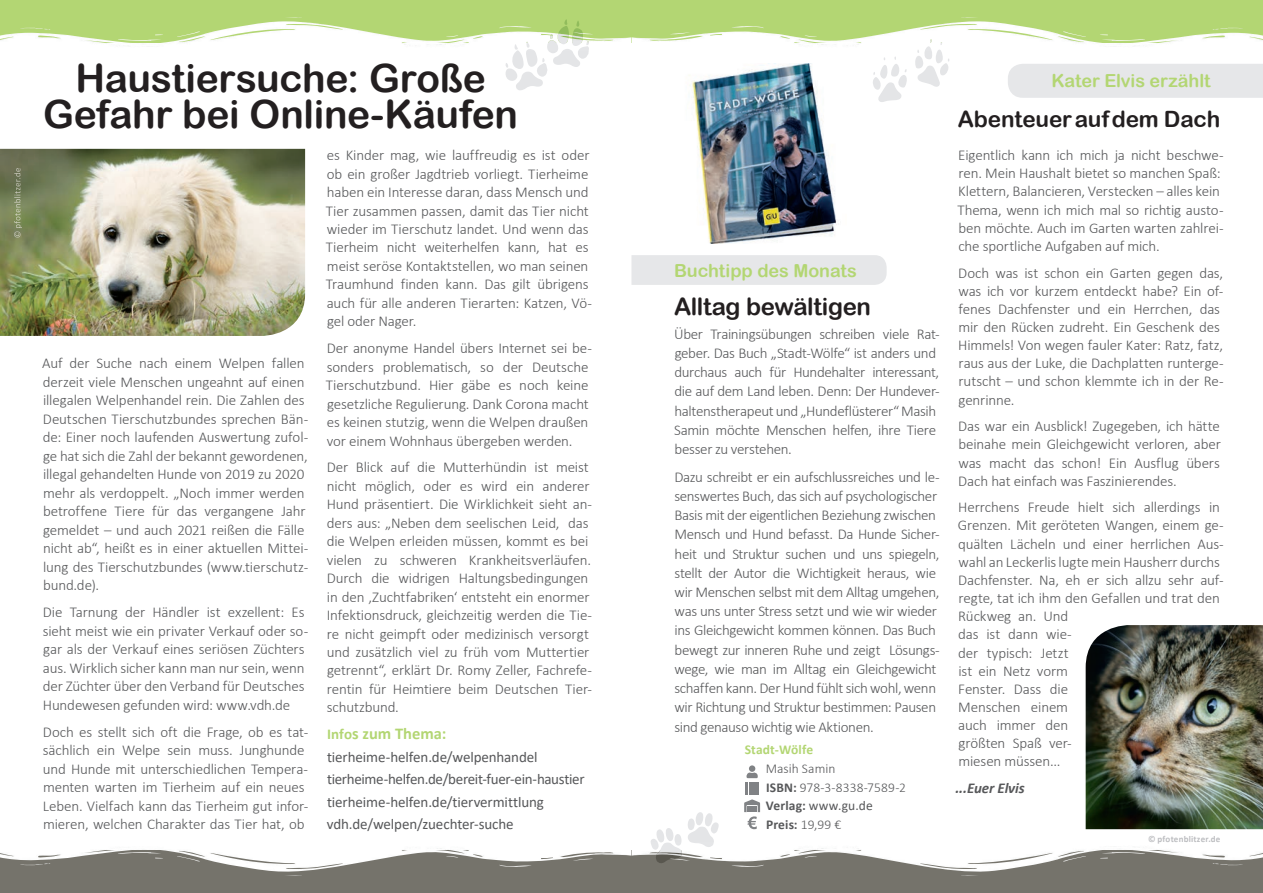
<style>
.page{position:relative;width:1263px;height:893px;background:#fff}
.page>*{position:absolute;margin:0;border:0;box-sizing:border-box;transform-origin:0 0}
.t1{font:39px/36px "Arial Rounded MT Bold";letter-spacing:-.01em;color:#231f20;text-align:center}
.t2{font:24px "Arial Rounded MT Bold";letter-spacing:-.015em;color:#231f20}
.t3{font:22.5px "Arial Rounded MT Bold";letter-spacing:-.005em;color:#231f20}
.t4{font:18px "Arial Rounded MT Bold";letter-spacing:-.005em;color:#b3d673}
.t5{font:700 16.5px "Calibri";color:#b3d673}
.t6{font:300 15px/18.5px "Calibri";letter-spacing:-.01em;color:#57585a}
.t7{font:15px/22.5px "Calibri";letter-spacing:-.01em;color:#57585a}
.t8{font:italic 700 15px "Calibri";letter-spacing:-.01em;color:#57585a}
.t9{font:300 13.5px/18.8px "Calibri";color:#57585a}
.t10{font:700 13.5px "Calibri";letter-spacing:.01em;color:#b3d673}
.t11{font:700 9px "Calibri";letter-spacing:.02em;color:#bcbdc0}
.s1{font-size:15px}
.s2{font-weight:700}
.s3{font-weight:400}
</style>
<div class="page">
<div style="left:0;top:0;width:631px;height:43px;background:#b3d673"></div>
<img style="left:0;top:17px;width:824px;height:28px">
<svg style="left:631px;top:0;width:632px;height:43px;fill:#b3d673"></svg>
<div style="left:631px;top:850px;width:632px;height:43px;background:#75736b"></div>
<img style="left:631px;top:848px;width:632px;height:24px">
<div style="left:0;top:850px;width:631px;height:43px;background:#75736b"></div>
<img style="left:0;top:848px;width:631px;height:28px">
<img style="left:0;top:149px;width:305px;height:187px">
<div style="left:631px;top:255px;width:256px;height:30px;background:#e6e7e9"></div>
<img style="left:689px;top:64px;width:148px;height:179px">
<img style="left:1086px;top:625px;width:177px;height:204px">
<img style="left:14px;top:168px;width:8px;height:69px">
<div style="left:749px;top:765px;width:6px;height:7px;background:#808285;border-radius:50%"></div>
<svg style="left:744px;top:772px;width:16px;height:57px"></svg>
<div style="left:1008px;top:64px;width:255px;height:34px;background:#e6e7e9"></div>
<svg style="left:651px;top:828px;width:31px;height:35px"></svg>
<img style="left:657px;top:842px;width:25px;height:17px">
<svg style="left:688px;top:812px;width:31px;height:30px"></svg>
<img style="left:691px;top:842px;width:23px;height:5px">
<svg style="left:915px;top:39px;width:34px;height:48px"></svg>
<svg style="left:873px;top:57px;width:34px;height:45px"></svg>
<svg style="left:505px;top:19px;width:84px;height:71px"></svg>
<h1 class="t1" style="left:43px;top:60px;width:477px">Haustiersuche: Große<br>Gefahr bei Online-Käufen</h1>
<p class="t6" style="left:42px;top:354px;width:268px">Auf der Suche nach einem Welpen fallen derzeit viele Menschen ungeahnt auf einen illegalen Welpenhandel rein. Die Zahlen des Deutschen Tierschutzbundes sprechen Bän&shy;de: Einer noch laufenden Auswertung zufol&shy;ge hat sich die Zahl der bekannt gewordenen, illegal gehandelten Hunde von 2019 zu 2020 mehr als verdoppelt. „Noch immer werden betroffene Tiere für das vergangene Jahr gemeldet – und auch 2021 reißen die Fälle nicht ab“, heißt es in einer aktuellen Mittei&shy;lung des Tierschutzbundes (www.tierschutz&shy;bund.de).</p>
<p class="t6" style="left:43px;top:603px;width:267px">Die Tarnung der Händler ist exzellent: Es sieht meist wie ein privater Verkauf oder so&shy;gar als der Verkauf eines seriösen Züchters aus. Wirklich sicher kann man nur sein, wenn der Züchter über den Verband für Deutsches Hundewesen gefunden wird: www.vdh.de</p>
<p class="t6" style="left:43px;top:722px;width:267px">Doch es stellt sich oft die Frage, ob es tat&shy;sächlich ein Welpe sein muss. Junghunde und Hunde mit unterschiedlichen Tempera&shy;menten warten im Tierheim auf ein neues Leben. Vielfach kann das Tierheim gut infor&shy;mieren, welchen Charakter das Tier hat, ob</p>
<p class="t6" style="left:326px;top:146px;width:268px">es Kinder mag, wie lauffreudig es ist oder ob ein großer Jagdtrieb vorliegt. Tierheime haben ein Interesse daran, dass Mensch und Tier zusammen passen, damit das Tier nicht wieder im Tierschutz landet. Und wenn das Tierheim nicht weiterhelfen kann, hat es meist seröse Kontaktstellen, wo man seinen Traumhund finden kann. Das gilt übrigens auch für alle anderen Tierarten: Katzen, Vö&shy;gel oder Nager.</p>
<p class="t6" style="left:326px;top:339px;width:268px">Der anonyme Handel übers Internet sei be&shy;sonders problematisch, so der Deutsche Tierschutzbund. Hier gäbe es noch keine gesetzliche Regulierung. Dank Corona macht es keinen stutzig, wenn die Welpen draußen vor einem Wohnhaus übergeben werden.</p>
<p class="t6" style="left:327px;top:458px;width:267px">Der Blick auf die Mutterhündin ist meist nicht möglich, oder es wird ein anderer Hund präsentiert. Die Wirklichkeit sieht an&shy;ders aus: „Neben dem seelischen Leid, das die Welpen erleiden müssen, kommt es bei vielen zu schweren Krankheitsverläufen.<br>Durch die widrigen Haltungsbedingungen in den ‚Zuchtfabriken‘ entsteht ein enormer Infektionsdruck, gleichzeitig werden die Tie&shy;re nicht geimpft oder medizinisch versorgt und zusätzlich viel zu früh vom Muttertier getrennt“, erklärt Dr. Romy Zeller, Fachrefe&shy;rentin für Heimtiere beim Deutschen Tier&shy;schutzbund.</p>
<p class="t5" style="left:327px;top:722px;width:121px"><span class="s1">Info</span>s zum Thema:</p>
<p class="t7" style="left:327px;top:745px;width:259px">tierheime-helfen.de/welpenhandel tierheime-helfen.de/bereit-fuer-ein-haustier tierheime-helfen.de/tiervermittlung vdh.de/welpen/zuechter-suche</p>
<p class="t4" style="left:674px;top:260px;width:184px">Buchtipp des Monats</p>
<h2 class="t2" style="left:674px;top:292px;width:199px">Alltag bewältigen</h2>
<p class="t6" style="left:674px;top:324px;width:267px;line-height:19.2px">Über Trainingsübungen schreiben viele Rat&shy;geber. Das Buch „Stadt-Wölfe“ ist anders und durchaus auch für Hundehalter interessant, die auf dem Land leben. Denn: Der Hundever&shy;haltenstherapeut und „Hundeflüsterer“ Masih Samin möchte Menschen helfen, ihre Tiere besser zu verstehen.</p>
<p class="t6" style="left:674px;top:467px;width:267px;line-height:19.2px">Dazu schreibt er ein aufschlussreiches und le&shy;senswertes Buch, das sich auf psychologischer Basis mit der eigentlichen Beziehung zwischen Mensch und Hund befasst. Da Hunde Sicher&shy;heit und Struktur suchen und uns spiegeln, stellt der Autor die Wichtigkeit heraus, wie wir Menschen selbst mit dem Alltag umgehen, was uns unter Stress setzt und wie wir wieder ins Gleichgewicht kommen können. Das Buch bewegt zur inneren Ruhe und zeigt Lösungs&shy;wege, wie man im Alltag ein Gleichgewicht schaffen kann. Der Hund fühlt sich wohl, wenn wir Richtung und Struktur bestimmen: Pausen sind genauso wichtig wie Aktionen.</p>
<p class="t10" style="left:745px;top:740px;width:70px">Stadt-Wölfe</p>
<p class="t9" style="left:766px;top:759px;width:142px">Masih Samin<br><span class="s2">ISBN:</span> 978-3-8338-7589-2<br><span class="s2">Verlag:</span> <span class="s3">www.gu.de<br></span><span class="s2">Preis:</span> 19,99 €</p>
<p class="t4" style="left:1051px;top:70px;width:161px">Kater Elvis erzählt</p>
<h3 class="t3" style="left:958px;top:106px;width:264px">Abenteuer auf dem Dach</h3>
<p class="t6" style="left:957px;top:146px;width:268px">Eigentlich kann ich mich ja nicht beschwe&shy;ren. Mein Haushalt bietet so manchen Spaß:<br>Klettern, Balancieren, Verstecken – alles kein Thema, wenn ich mich mal so richtig austo&shy;ben möchte. Auch im Garten warten zahlrei&shy;che sportliche Aufgaben auf mich.</p>
<p class="t6" style="left:958px;top:263px;width:267px">Doch was ist schon ein Garten gegen das, was ich vor kurzem entdeckt habe? Ein of&shy;fenes Dachfenster und ein Herrchen, das mir den Rücken zudreht. Ein Geschenk des Himmels! Von wegen fauler Kater: Ratz, fatz, raus aus der Luke, die Dachplatten runterge&shy;rutscht – und schon klemmte ich in der Re&shy;genrinne.</p>
<p class="t6" style="left:958px;top:417px;width:264px;text-align:justify">Das war ein Ausblick! Zugegeben, ich hätte beinahe mein Gleichgewicht verloren, aber was macht das schon! Ein Ausflug übers Dach hat einfach was Faszinierendes.</p>
<p class="t6" style="left:958px;top:498px;width:267px">Herrchens Freude hielt sich allerdings in<br>Grenzen. Mit geröteten Wangen, einem ge&shy;quälten Lächeln und einer herrlichen Aus&shy;wahl an Leckerlis lugte mein Hausherr durchs<br>Dachfenster. Na, eh er sich allzu sehr auf&shy;regte, tat ich ihm den Gefallen und trat den<br>Rückweg an. Und<br>das ist dann wie-<br>der typisch: Jetzt<br>ist ein Netz vorm<br>Fenster. Dass die<br>Menschen einem<br>auch immer den<br>größten Spaß ver-<br>miesen müssen...</p>
<p class="t8" style="left:955px;top:777px;width:71px">...Euer Elvis</p>
<p class="t11" style="left:1148px;top:833px;width:74px">© pfotenblitzer.de</p>
</div>
